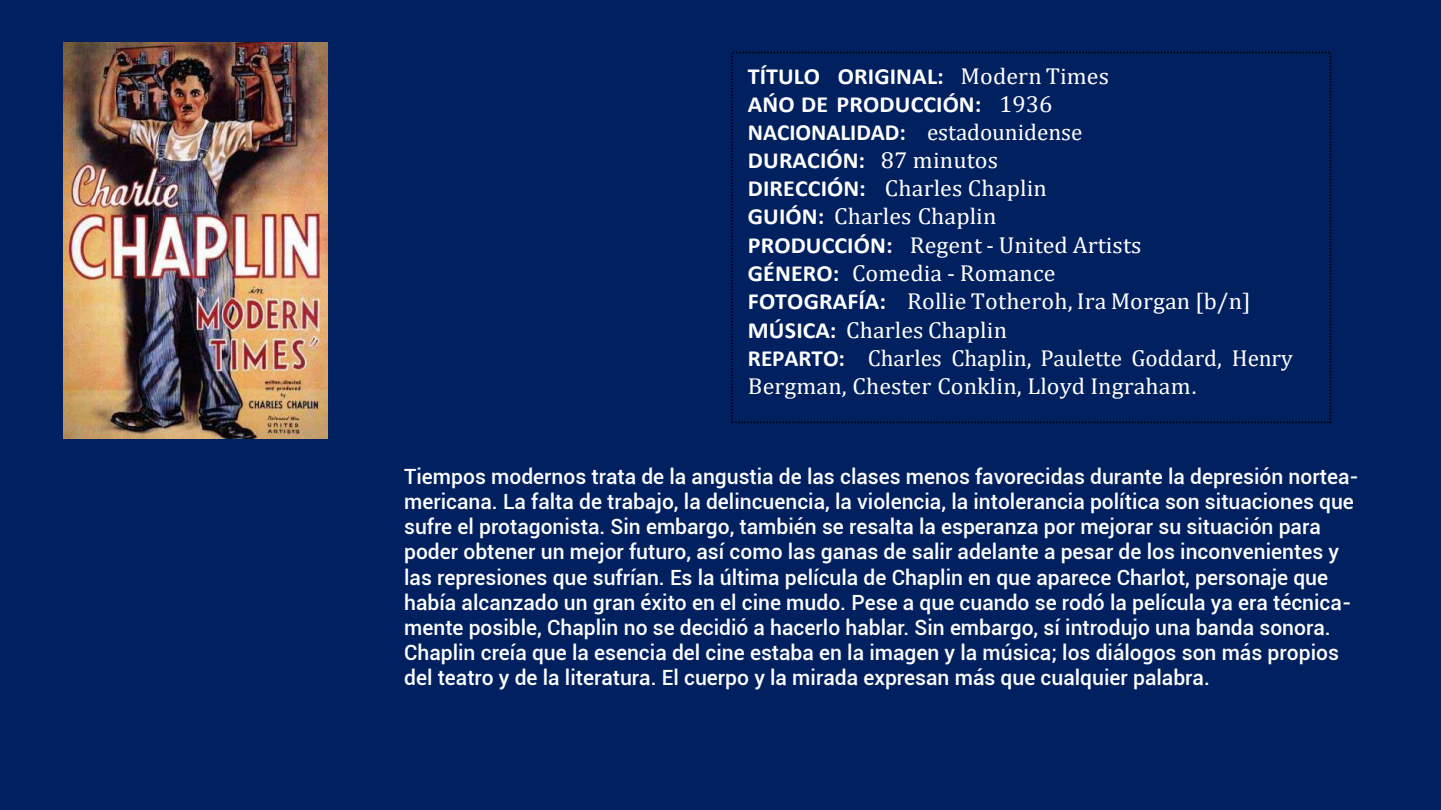
<style>
.page{position:relative;width:1441px;height:810px;background:#fff}
.page>*{position:absolute;margin:0;border:0;box-sizing:border-box;transform-origin:0 0}
.t1{font:23.1px/28.3px "Cambria";color:#fff;scale:1.04 1}
.t2{font:700 23.1px/28.2px "Calibri";letter-spacing:.005em;color:#fff;scale:1.04 1}
.t3{font:23.1px "Cambria";color:#fff}
.t4{font:500 21px/25.2px "Roboto";color:#fff}
.s1{font-family:"Cambria";font-weight:400}
.s2{font-family:"Calibri";font-weight:700}
.s3{font-family:"Calibri"}
</style>
<div class="page">
<div style="left:0;top:0;width:1440px;height:810px;background:#002060"></div>
<img style="left:64px;top:43px;width:263px;height:396px">
<div style="left:731px;top:52px;width:600px;height:371px;border:2px dashed #000"></div>
<p class="t2" style="left:748px;top:62px;width:349px">TÍTULO ORIGINAL: <span class="s1">Modern Times<br></span>AŃO DE PRODUCCIÓN: <span class="s1">1936</span></p>
<p class="t3" style="left:748px;top:119px;width:336px"><span class="s2">NACIONALIDAD:</span> estadounidense</p>
<p class="t2" style="left:748px;top:146px;width:242px">DURACIÓN: <span class="s1">87 minutos</span></p>
<p class="t1" style="left:748px;top:174px;width:525px"><span class="s2">DIRECCIÓN:</span> Charles Chaplin<br><span class="s2">GUIÓN:</span> Charles Chaplin<br><span class="s2">PRODUCCIÓN:</span> Regent - United Artists<br><span class="s2">GÉNERO:</span> Comedia - Romance<br><span class="s2">FOTOGRAFÍA:</span> Rollie Totheroh, Ira Morgan [b/n] <span class="s2">MÚSICA:</span> Charles Chaplin<br><span class="s2">REPARTO:</span> Charles Chaplin, Paulette Goddard, Henry Bergman, Chester Conklin, Lloyd Ingraham<span class="s3">.</span></p>
<p class="t4" style="left:404px;top:463px;width:956px">Tiempos modernos trata de la angustia de las clases menos favorecidas durante la depresión nortea&shy;mericana. La falta de trabajo, la delincuencia, la violencia, la intolerancia política son situaciones que sufre el protagonista. Sin embargo, también se resalta la esperanza por mejorar su situación para poder obtener un mejor futuro, así como las ganas de salir adelante a pesar de los inconvenientes y las represiones que sufrían. Es la última película de Chaplin en que aparece Charlot, personaje que había alcanzado un gran éxito en el cine mudo. Pese a que cuando se rodó la película ya era técnica&shy;mente posible, Chaplin no se decidió a hacerlo hablar. Sin embargo, sí introdujo una banda sonora.<br>Chaplin creía que la esencia del cine estaba en la imagen y la música; los diálogos son más propios del teatro y de la literatura. El cuerpo y la mirada expresan más que cualquier palabra.</p>
</div>
